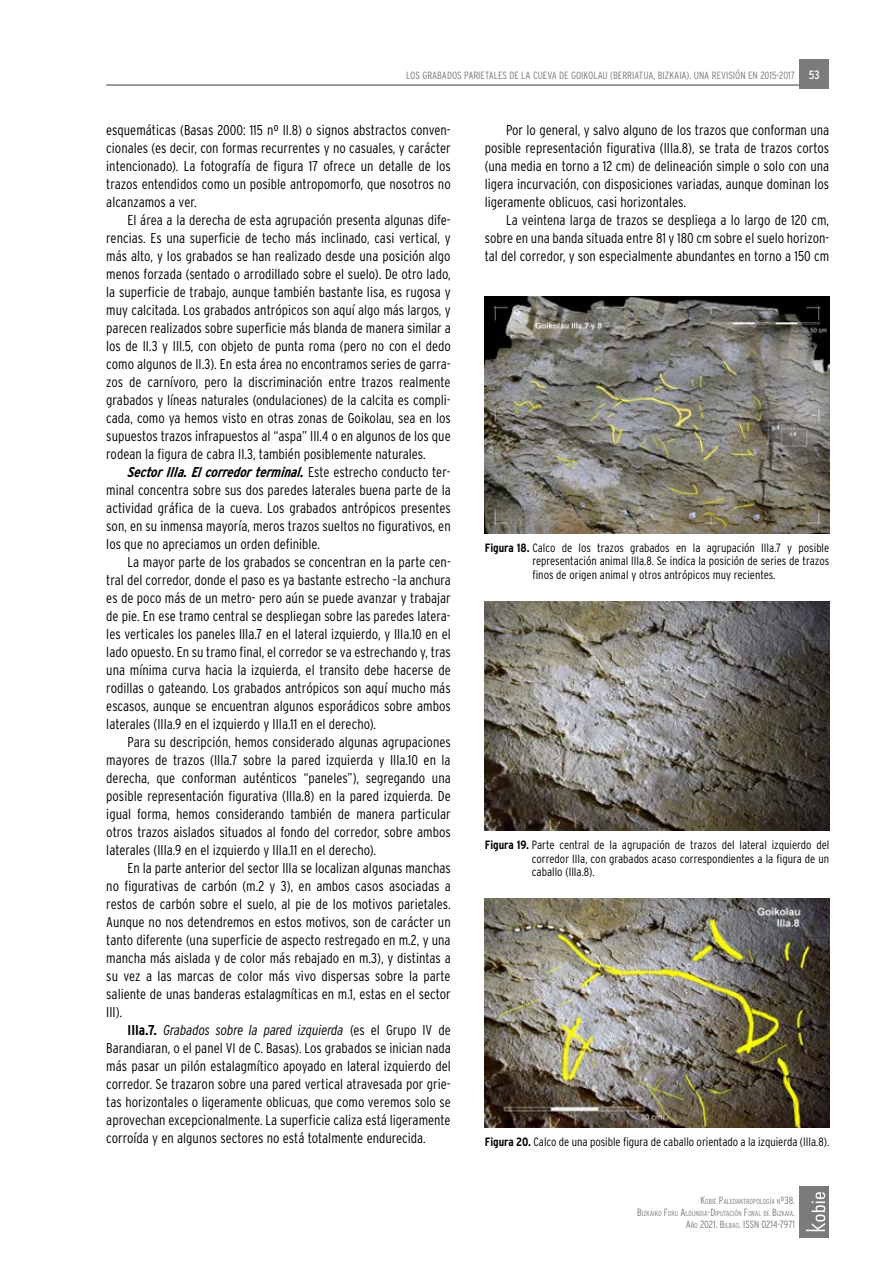
<style>
.page{position:relative;width:893px;height:1263px;background:#fff}
.page>*{position:absolute;margin:0;border:0;box-sizing:border-box;transform-origin:0 0}
.t1{font:300 14.25px/18px "Interstate Condensed";color:#000;text-align:justify}
.t2{font:300 12px/13.5px "Interstate Condensed";color:#000;text-align:justify}
.t3{font:300 10.5px "Interstate Condensed";color:#7c7b7b}
.t4{font:300 10.5px "Interstate Condensed";letter-spacing:-.01em;color:#7c7b7b}
.t5{font:300 7.35px/12px "Interstate Condensed";color:#7c7b7b;text-align:right}
.s1{font-weight:400;font-size:12px;color:#fff}
.s2{font-weight:700;font-style:italic}
.s3{font-weight:700}
.s4{font-style:italic}
.s5{font-size:10.5px}
.s6{font-size:7.35px}
</style>
<div class="page">
<div style="left:799px;top:60px;width:30px;height:29px;background:#7c7b7b"></div>
<hr style="left:106px;top:84px;width:693px;height:2px;background:#7c7b7b">
<div style="left:799px;top:1186px;width:30px;height:51px;background:#7c7b7b"></div>
<svg style="left:806px;top:1192px;width:19px;height:39px"></svg>
<img style="left:485px;top:297px;width:344px;height:237px">
<img style="left:485px;top:601px;width:344px;height:230px">
<img style="left:485px;top:898px;width:344px;height:230px">
<p class="t3" style="left:406px;top:69px;width:415px">LOS GRABADOS PARIETALES DE LA CUEVA DE GOIKOLAU (BERRIATUA, BIZKAIA). UNA REVISIÓN EN 2015-2017 <span class="s1">53</span></p>
<p class="t1" style="left:106px;top:121px;width:346px">esquemáticas (Basas 2000: 115 nº II.8) o signos abstractos conven&shy;cionales (es decir, con formas recurrentes y no casuales, y carácter intencionado). La fotografía de figura 17 ofrece un detalle de los trazos entendidos como un posible antropomorfo, que nosotros no alcanzamos a ver.</p>
<p class="t1" style="left:106px;top:211px;width:346px;text-indent:21px">El área a la derecha de esta agrupación presenta algunas dife&shy;rencias. Es una superficie de techo más inclinado, casi vertical, y más alto, y los grabados se han realizado desde una posición algo menos forzada (sentado o arrodillado sobre el suelo). De otro lado, la superficie de trabajo, aunque también bastante lisa, es rugosa y muy calcitada. Los grabados antrópicos son aquí algo más largos, y parecen realizados sobre superficie más blanda de manera similar a los de II.3 y III.5, con objeto de punta roma (pero no con el dedo como algunos de II.3). En esta área no encontramos series de garra&shy;zos de carnívoro, pero la discriminación entre trazos realmente grabados y líneas naturales (ondulaciones) de la calcita es compli&shy;cada, como ya hemos visto en otras zonas de Goikolau, sea en los supuestos trazos infrapuestos al “aspa” III.4 o en algunos de los que rodean la figura de cabra II.3, también posiblemente naturales.</p>
<p class="t1" style="left:106px;top:463px;width:346px;text-indent:21px"><span class="s2">Sector IIIa. El corredor terminal.</span> Este estrecho conducto ter&shy;minal concentra sobre sus dos paredes laterales buena parte de la actividad gráfica de la cueva. Los grabados antrópicos presentes son, en su inmensa mayoría, meros trazos sueltos no figurativos, en los que no apreciamos un orden definible.</p>
<p class="t1" style="left:106px;top:553px;width:346px;text-indent:21px">La mayor parte de los grabados se concentran en la parte cen&shy;tral del corredor, donde el paso es ya bastante estrecho –la anchura es de poco más de un metro- pero aún se puede avanzar y trabajar de pie. En ese tramo central se despliegan sobre las paredes latera&shy;les verticales los paneles IIIa.7 en el lateral izquierdo, y IIIa.10 en el lado opuesto. En su tramo final, el corredor se va estrechando y, tras una mínima curva hacia la izquierda, el transito debe hacerse de rodillas o gateando. Los grabados antrópicos son aquí mucho más escasos, aunque se encuentran algunos esporádicos sobre ambos laterales (IIIa.9 en el izquierdo y IIIa.11 en el derecho).</p>
<p class="t1" style="left:106px;top:733px;width:346px;text-indent:21px">Para su descripción, hemos considerado algunas agrupaciones mayores de trazos (IIIa.7 sobre la pared izquierda y IIIa.10 en la derecha, que conforman auténticos “paneles”), segregando una posible representación figurativa (IIIa.8) en la pared izquierda. De igual forma, hemos considerando también de manera particular otros trazos aislados situados al fondo del corredor, sobre ambos laterales (IIIa.9 en el izquierdo y IIIa.11 en el derecho).</p>
<p class="t1" style="left:106px;top:859px;width:346px;text-indent:21px">En la parte anterior del sector IIIa se localizan algunas manchas no figurativas de carbón (m.2 y 3), en ambos casos asociadas a restos de carbón sobre el suelo, al pie de los motivos parietales.<br>Aunque no nos detendremos en estos motivos, son de carácter un tanto diferente (una superficie de aspecto restregado en m.2, y una mancha más aislada y de color más rebajado en m.3), y distintas a su vez a las marcas de color más vivo dispersas sobre la parte saliente de unas banderas estalagmíticas en m.1, estas en el sector III).</p>
<p class="t1" style="left:106px;top:1021px;width:346px;text-indent:21px"><span class="s3">IIIa.7.</span> <span class="s4">Grabados sobre la pared izquierda</span> (es el Grupo IV de Barandiaran, o el panel VI de C. Basas). Los grabados se inician nada más pasar un pilón estalagmítico apoyado en lateral izquierdo del corredor. Se trazaron sobre una pared vertical atravesada por grie&shy;tas horizontales o ligeramente oblicuas, que como veremos solo se aprovechan excepcionalmente. La superficie caliza está ligeramente corroída y en algunos sectores no está totalmente endurecida.</p>
<p class="t1" style="left:485px;top:121px;width:346px;text-indent:21px">Por lo general, y salvo alguno de los trazos que conforman una posible representación figurativa (IIIa.8), se trata de trazos cortos (una media en torno a 12 cm) de delineación simple o solo con una ligera incurvación, con disposiciones variadas, aunque dominan los ligeramente oblicuos, casi horizontales.</p>
<p class="t1" style="left:485px;top:211px;width:346px;text-indent:21px">La veintena larga de trazos se despliega a lo largo de 120 cm, sobre en una banda situada entre 81 y 180 cm sobre el suelo horizon&shy;tal del corredor, y son especialmente abundantes en torno a 150 cm</p>
<p class="t2" style="left:532px;top:541px;width:298px;text-indent:-48px"><span class="s3">Figura 18.</span> Calco de los trazos grabados en la agrupación IIIa.7 y posible representación animal IIIa.8. Se indica la posición de series de trazos finos de origen animal y otros antrópicos muy recientes.</p>
<p class="t2" style="left:532px;top:838px;width:299px;text-indent:-47px"><span class="s3">Figura 19.</span> Parte central de la agrupación de trazos del lateral izquierdo del corredor IIIa, con grabados acaso correspondientes a la figura de un caballo (IIIa.8).</p>
<p class="t2" style="left:485px;top:1135px;width:346px"><span class="s3">Figura 20.</span> Calco de una posible figura de caballo orientado a la izquierda (IIIa.8).</p>
<p class="t5" style="left:637px;top:1196px;width:160px"><span class="s5">K</span>OBIE <span class="s5">P</span>ALEOANTROPOLOGÍA N<span class="s5">º38.<br>B</span>IZKAIKO <span class="s5">F</span>ORU <span class="s5">A</span>LDUNDIA<span class="s5">-D</span>IPUTACIÓN <span class="s5">F</span>ORAL DE <span class="s5">B</span>IZKAIA<span class="s5">.</span></p>
<p class="t4" style="left:686px;top:1219px;width:111px">A<span class="s6">ÑO</span> 2021. B <span class="s6">ILBAO</span>. ISSN 0214-7971</p>
</div>
